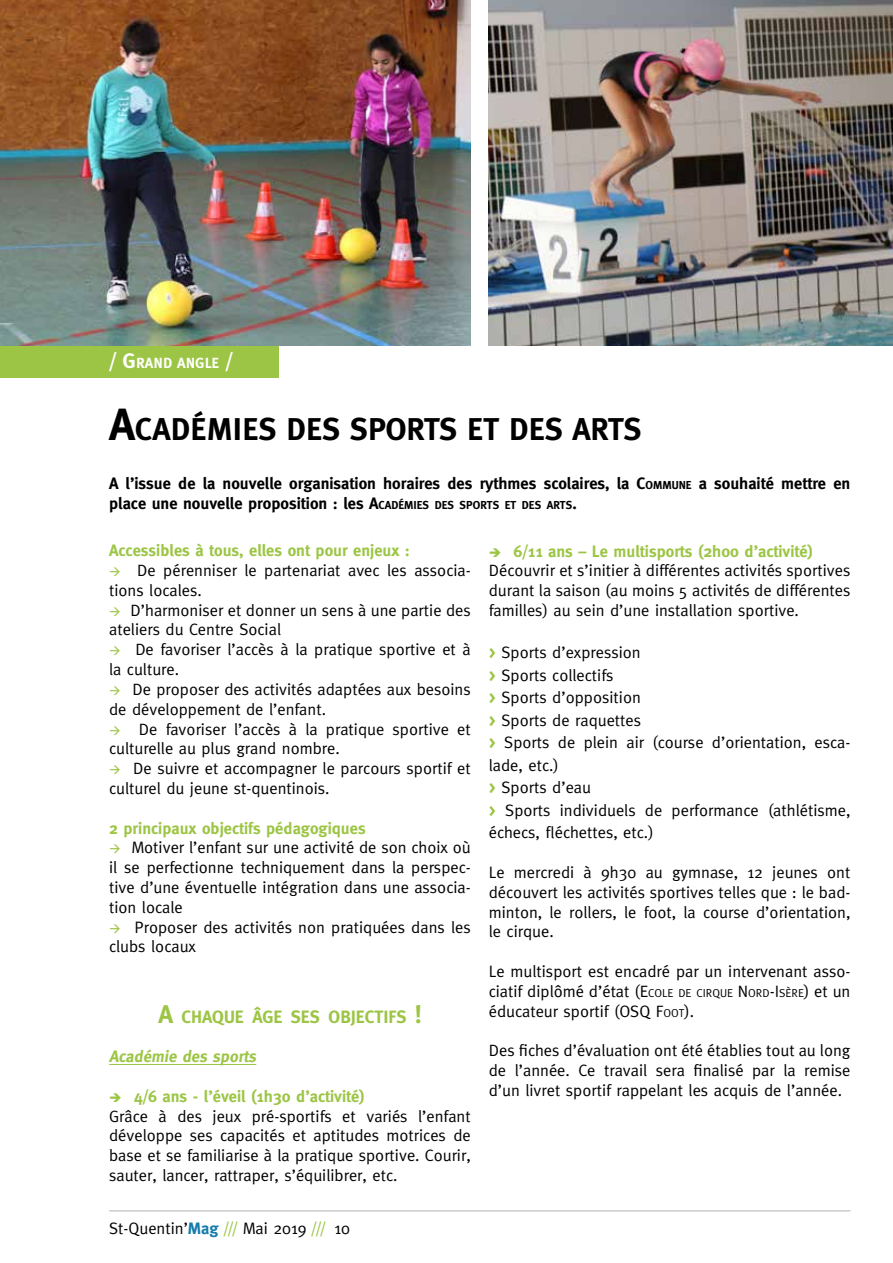
<style>
.page{position:relative;width:893px;height:1263px;background:#fff}
.page>*{position:absolute;margin:0;border:0;box-sizing:border-box;transform-origin:0 0}
.t1{font:700 31.5px "Meta Plus";letter-spacing:-.015em;color:#000}
.t2{font:700 17.85px "Meta";color:#9cc545}
.t3{font:16.5px/19.8px "Meta";color:#000}
.t4{font:700 16.5px/19.8px "Meta";color:#000}
.t5{font:700 16.5px "Meta";color:#9cc545}
.t6{font:700 14.7px "Meta Plus";color:#fff}
.t7{font:11.55px "Meta";color:#000}
.s1{font-size:21px}
.s2{font-size:45px}
.s3{font-style:inherit}
.s4{font-size:11.55px}
.s5{color:#9cc545}
.s6{font-weight:700;color:#9cc545}
.s7{font-size:16.5px}
.s8{font-size:25.5px}
.s9{font-weight:700;color:#167cac}
</style>
<div class="page">
<hr style="left:109px;top:1210px;width:741px;height:1px;background:#b3b2b2">
<hr style="left:109px;top:1064px;width:147px;height:1px;background:#9cc545">
<div style="left:0;top:345px;width:278px;height:33px;background:#9cc545"></div>
<img style="left:0;top:0;width:470px;height:346px">
<img style="left:488px;top:0;width:405px;height:346px">
<p class="t6" style="left:108px;top:354px;width:128px"><span class="s1">/ G</span>RAND ANGLE <span class="s1">/</span></p>
<h1 class="t1" style="left:109px;top:411px;width:534px"><span class="s2">A</span>CADÉMIES DES SPORTS ET DES ARTS</h1>
<p class="t4" style="left:109px;top:473px;width:743px">A l’issue de la nouvelle organisation horaires des rythmes scolaires, la <span class="s3">C</span><span class="s4">OMMUNE</span> a souhaité mettre en place une nouvelle proposition : les <span class="s3">A</span><span class="s4">CADÉMIES DES SPORTS ET DES ARTS</span>.</p>
<p class="t5" style="left:109px;top:541px;width:302px">Accessibles à tous, elles ont pour enjeux :</p>
<p class="t3" style="left:109px;top:560px;width:363px"><span class="s5">→</span> De pérenniser le partenariat avec les associa&shy;tions locales.</p>
<p class="t3" style="left:109px;top:600px;width:363px"><span class="s5">→</span> D’harmoniser et donner un sens à une partie des ateliers du Centre Social</p>
<p class="t3" style="left:109px;top:639px;width:363px"><span class="s5">→</span> De favoriser l’accès à la pratique sportive et à la culture.</p>
<p class="t3" style="left:109px;top:679px;width:363px"><span class="s5">→</span> De proposer des activités adaptées aux besoins de développement de l’enfant.</p>
<p class="t3" style="left:109px;top:719px;width:363px"><span class="s5">→</span> De favoriser l’accès à la pratique sportive et culturelle au plus grand nombre.</p>
<p class="t3" style="left:109px;top:758px;width:363px"><span class="s5">→</span> De suivre et accompagner le parcours sportif et culturel du jeune st-quentinois.</p>
<p class="t5" style="left:109px;top:818px;width:258px">2 principaux objectifs pédagogiques</p>
<p class="t3" style="left:109px;top:837px;width:363px;text-align:justify"><span class="s5">→</span> Motiver l’enfant sur une activité de son choix où il se perfectionne techniquement dans la perspec&shy;tive d’une éventuelle intégration dans une associa&shy;tion locale</p>
<p class="t3" style="left:109px;top:917px;width:363px"><span class="s5">→</span> Proposer des activités non pratiquées dans les clubs locaux</p>
<p class="t3" style="left:489px;top:541px;width:363px"><span class="s5">➔</span> <span class="s6">6/11 ans – Le multisports (2h00 d’activité)<br></span>Découvrir et s’initier à différentes activités sportives durant la saison (au moins 5 activités de différentes familles) au sein d’une installation sportive.</p>
<p class="t3" style="left:489px;top:641px;width:363px;line-height:22.5px"><span class="s6">&gt;</span> Sports d’expression<br><span class="s6">&gt;</span> Sports collectifs<br><span class="s6">&gt;</span> Sports d’opposition<br><span class="s6">&gt;</span> Sports de raquettes<br><span class="s6">&gt;</span> Sports de plein air (course d’orientation, esca&shy;lade, etc.)<br><span class="s6">&gt;</span> Sports d’eau<br><span class="s6">&gt;</span> Sports individuels de performance (athlétisme, échecs, fléchettes, etc.)</p>
<p class="t3" style="left:489px;top:862px;width:363px;text-align:justify">Le mercredi à 9h30 au gymnase, 12 jeunes ont découvert les activités sportives telles que : le bad&shy;minton, le rollers, le foot, la course d’orientation, le cirque.</p>
<p class="t3" style="left:489px;top:961px;width:363px;text-align:justify">Le multisport est encadré par un intervenant asso&shy;ciatif diplômé d’état (<span class="s3">E</span><span class="s4">COLE DE CIRQUE</span> <span class="s3">N</span> <span class="s4">ORD</span><span class="s3">-I</span> <span class="s4">SÈRE</span>) et un éducateur sportif (<span class="s3">OSQ</span></p>
<p class="t7" style="left:656px;top:1006px;width:40px"><span class="s7">F</span>OOT<span class="s7">).</span></p>
<p class="t3" style="left:489px;top:1040px;width:363px;text-align:justify">Des fiches d’évaluation ont été établies tout au long de l’année. Ce travail sera finalisé par la remise d’un livret sportif rappelant les acquis de l’année.</p>
<p class="t2" style="left:158px;top:1006px;width:265px"><span class="s8">A</span> CHAQUE ÂGE SES OBJECTIFS <span class="s8">!</span></p>
<p class="t5" style="left:109px;top:1047px;width:151px">Académie des sports</p>
<p class="t3" style="left:109px;top:1086px;width:363px"><span class="s5">➔</span> <span class="s6">4/6 ans - l’éveil (1h30 d’activité)<br></span>Grâce à des jeux pré-sportifs et variés l’enfant développe ses capacités et aptitudes motrices de base et se familiarise à la pratique sportive. Courir, sauter, lancer, rattraper, s’équilibrer, etc.</p>
<p class="t3" style="left:109px;top:1218px;width:242px">St-Quentin’<span class="s9">Mag</span> <span class="s5">///</span> Mai 2019 <span class="s5">///</span> 10</p>
</div>
